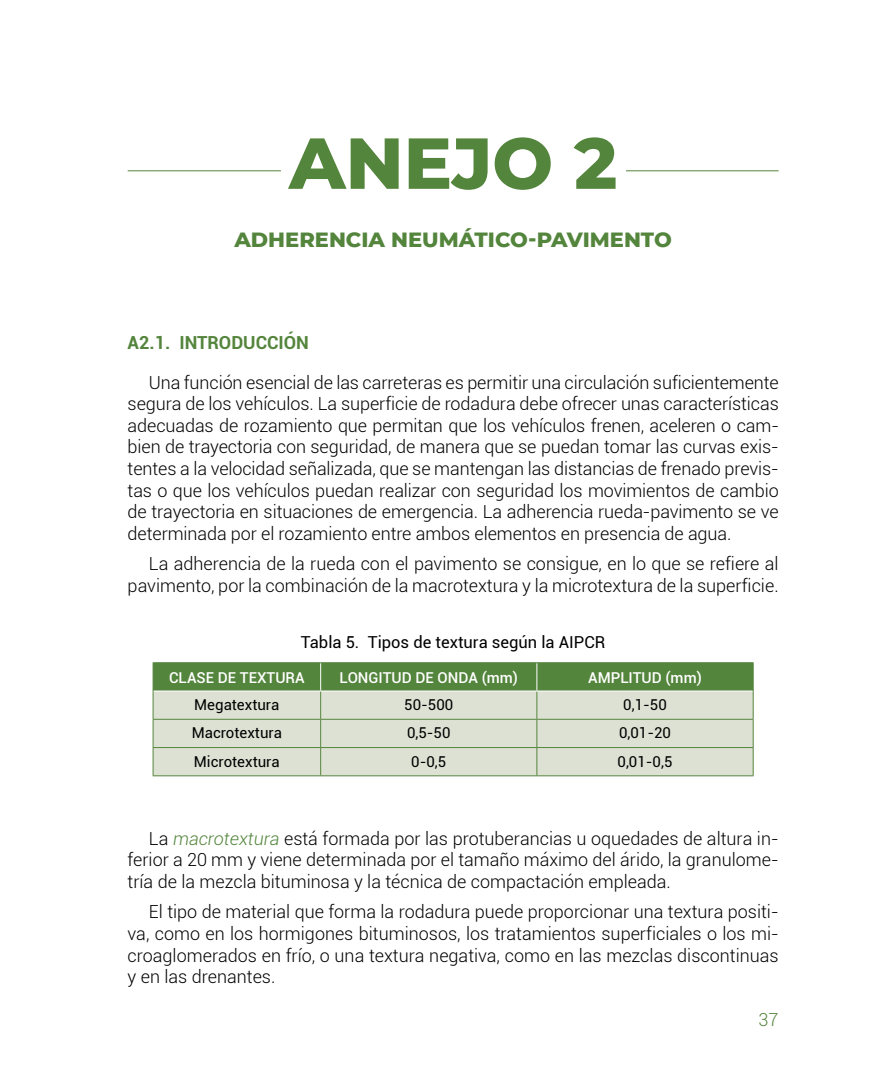
<style>
.page{position:relative;width:885px;height:1089px;background:#fff}
.page>*{position:absolute;margin:0;border:0;box-sizing:border-box;transform-origin:0 0}
.t1{font:800 72px "Montserrat";color:#54853c}
.t2{font:800 21px "Montserrat";color:#54853c}
.t3{font:300 18px/21.6px "Roboto";color:#000;text-align:justify}
.t4{font:700 18px "Roboto";color:#54853c}
.t5{font:300 18px "Roboto";color:#54853c}
.t6{font:16.5px "Roboto";color:#000}
.t7{font:15px "Roboto";color:#000}
.t8{font:500 15px "Roboto";color:#fff}
.s1{font-style:italic;color:#54853c}
</style>
<div class="page">
<hr style="left:128px;top:170px;width:650px;height:1px;background:#54853c">
<hr style="left:153px;top:775px;width:167px;height:1px;background:#54853c">
<hr style="left:320px;top:775px;width:217px;height:1px;background:#54853c">
<hr style="left:537px;top:775px;width:216px;height:1px;background:#54853c">
<svg style="left:153px;top:662px;width:600px;height:113px;background:#b7c7a9"></svg>
<div style="left:281px;top:119px;width:344px;height:105px;background:#fff"></div>
<h1 class="t1" style="left:289px;top:110px;width:330px">ANEJO 2</h1>
<p class="t2" style="left:234px;top:224px;width:439px">ADHERENCIA NEUMÁTICO-PAVIMENTO</p>
<p class="t4" style="left:128px;top:330px;width:183px">A2.1. INTRODUCCIÓN</p>
<p class="t3" style="left:128px;top:371px;width:652px;text-indent:21px">Una función esencial de las carreteras es permitir una circulación suficientemente segura de los vehículos. La superficie de rodadura debe ofrecer unas características adecuadas de rozamiento que permitan que los vehículos frenen, aceleren o cam&shy;bien de trayectoria con seguridad, de manera que se puedan tomar las curvas exis&shy;tentes a la velocidad señalizada, que se mantengan las distancias de frenado previs&shy;tas o que los vehículos puedan realizar con seguridad los movimientos de cambio de trayectoria en situaciones de emergencia. La adherencia rueda-pavimento se ve determinada por el rozamiento entre ambos elementos en presencia de agua.</p>
<p class="t3" style="left:128px;top:552px;width:652px;text-align:right">La adherencia de la rueda con el pavimento se consigue, en lo que se refiere al pavimento, por la combinación de la macrotextura y la microtextura de la superficie.</p>
<p class="t6" style="left:301px;top:630px;width:306px">Tabla 5. Tipos de textura según la AIPCR</p>
<p class="t8" style="left:169px;top:666px;width:137px">CLASE DE TEXTURA</p>
<p class="t8" style="left:339px;top:666px;width:180px">LONGITUD DE ONDA (mm)</p>
<p class="t8" style="left:588px;top:666px;width:115px">AMPLITUD (mm)</p>
<p class="t7" style="left:194px;top:694px;width:87px">Megatextura</p>
<p class="t7" style="left:404px;top:694px;width:50px">50-500</p>
<p class="t7" style="left:623px;top:694px;width:45px">0,1-50</p>
<p class="t7" style="left:192px;top:722px;width:92px">Macrotextura</p>
<p class="t7" style="left:407px;top:722px;width:45px">0,5-50</p>
<p class="t7" style="left:619px;top:722px;width:53px">0,01-20</p>
<p class="t7" style="left:194px;top:750px;width:87px">Microtextura</p>
<p class="t7" style="left:411px;top:750px;width:37px">0-0,5</p>
<p class="t7" style="left:617px;top:750px;width:56px">0,01-0,5</p>
<p class="t3" style="left:128px;top:827px;width:652px;text-indent:21px">La <span class="s1">macrotextura</span> está formada por las protuberancias u oquedades de altura in&shy;ferior a 20 mm y viene determinada por el tamaño máximo del árido, la granulome&shy;tría de la mezcla bituminosa y la técnica de compactación empleada.</p>
<p class="t3" style="left:128px;top:900px;width:652px;text-indent:21px">El tipo de material que forma la rodadura puede proporcionar una textura positi&shy;va, como en los hormigones bituminosos, los tratamientos superficiales o los mi&shy;croaglomerados en frío, o una textura negativa, como en las mezclas discontinuas y en las drenantes.</p>
<p class="t5" style="left:758px;top:1007px;width:21px">37</p>
</div>
